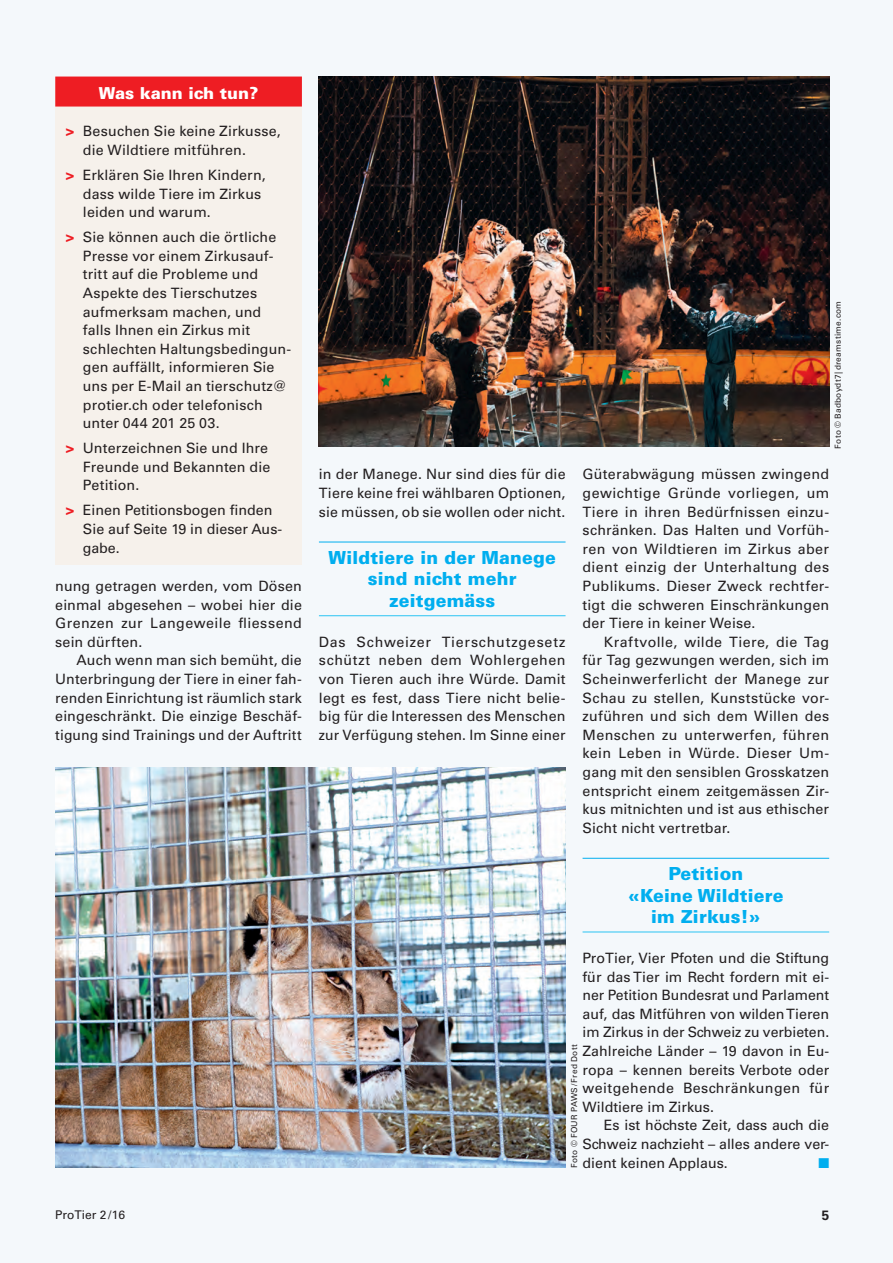
<style>
.page{position:relative;width:893px;height:1263px;background:#f4f8fb}
.page>*{position:absolute;margin:0;border:0;box-sizing:border-box;transform-origin:0 0}
.t1{font:900 18px/21.6px "Univers LT Std";letter-spacing:.01em;color:#00aeef;text-align:center}
.t2{font:900 16.5px "Univers LT Std";color:#fff}
.t3{font:14.25px/18.6px "Univers LT Std";letter-spacing:.01em;color:#231f20;text-align:justify}
.t4{font:14.25px "Zapf Dingbats ITC";color:#00aeef}
.t5{font:700 13.5px "Univers LT Std";color:#231f20}
.t6{font:12px "Univers LT Std";color:#231f20}
.t7{font:8.25px "Univers LT Std";letter-spacing:.035em;color:#231f20}
.s1{font-weight:700;color:#ee1d23}
</style>
<div class="page">
<hr style="left:319px;top:542px;width:247px;height:1px;background:#00aeef">
<hr style="left:319px;top:615px;width:247px;height:1px;background:#2bc4f3">
<hr style="left:583px;top:858px;width:246px;height:1px;background:#00aeef">
<hr style="left:583px;top:931px;width:246px;height:1px;background:#2bc4f3">
<div style="left:55px;top:77px;width:247px;height:487px;background:#f6f1eb"></div>
<div style="left:55px;top:77px;width:247px;height:30px;background:#ee1d23"></div>
<img style="left:319px;top:77px;width:510px;height:370px">
<img style="left:55px;top:767px;width:511px;height:400px">
<p class="t2" style="left:99px;top:83px;width:161px">Was kann ich tun?</p>
<p class="t3" style="left:83px;top:122px;width:199px;text-indent:-17px"><span class="s1">&gt;</span> Besuchen Sie keine Zirkusse, die Wildtiere mitführen.</p>
<p class="t3" style="left:83px;top:166px;width:184px;text-align:left;text-indent:-17px"><span class="s1">&gt;</span> Erklären Sie Ihren Kindern, dass wilde Tiere im Zirkus leiden und warum.</p>
<p class="t3" style="left:83px;top:228px;width:210px;text-align:left;text-indent:-17px"><span class="s1">&gt;</span> Sie können auch die örtliche<br>Presse vor einem Zirkusauf&shy;tritt auf die Probleme und<br>Aspekte des Tierschutzes aufmerksam machen, und falls Ihnen ein Zirkus mit schlechten Haltungsbedingun&shy;gen auffällt, informieren Sie uns per E-Mail an tierschutz@ protier.ch oder telefonisch unter 044 201 25 03.</p>
<p class="t3" style="left:83px;top:439px;width:189px;text-align:left;text-indent:-17px"><span class="s1">&gt;</span> Unterzeichnen Sie und Ihre<br>Freunde und Bekannten die<br>Petition.</p>
<p class="t3" style="left:83px;top:501px;width:201px;text-align:left;text-indent:-17px"><span class="s1">&gt;</span> Einen Petitionsbogen finden<br>Sie auf Seite 19 in dieser Aus&shy;gabe.</p>
<p class="t3" style="left:55px;top:577px;width:248px">nung getragen werden, vom Dösen einmal abgesehen – wobei hier die Grenzen zur Langeweile fliessend sein dürften.</p>
<p class="t3" style="left:55px;top:651px;width:248px;text-indent:21px">Auch wenn man sich bemüht, die Unterbringung der Tiere in einer fah&shy;renden Einrichtung ist räumlich stark eingeschränkt. Die einzige Beschäf&shy;tigung sind Trainings und der Auftritt</p>
<p class="t7" style="left:833px;top:449px;width:149px;rotate:-90deg">Foto © Badboydt7|dreamstime.com</p>
<p class="t3" style="left:319px;top:465px;width:248px">in der Manege. Nur sind dies für die Tiere keine frei wählbaren Optionen, sie müssen, ob sie wollen oder nicht.</p>
<p class="t1" style="left:329px;top:546px;width:229px">Wildtiere in der Manege sind nicht mehr zeitgemäss</p>
<p class="t3" style="left:319px;top:632px;width:248px">Das Schweizer Tierschutzgesetz schützt neben dem Wohlergehen von Tieren auch ihre Würde. Damit legt es fest, dass Tiere nicht belie&shy;big für die Interessen des Menschen zur Verfügung stehen. Im Sinne einer</p>
<p class="t3" style="left:583px;top:465px;width:248px">Güterabwägung müssen zwingend gewichtige Gründe vorliegen, um Tiere in ihren Bedürfnissen einzu&shy;schränken. Das Halten und Vorfüh&shy;ren von Wildtieren im Zirkus aber dient einzig der Unterhaltung des Publikums. Dieser Zweck rechtfer&shy;tigt die schweren Einschränkungen der Tiere in keiner Weise.</p>
<p class="t3" style="left:583px;top:632px;width:248px;text-indent:21px">Kraftvolle, wilde Tiere, die Tag für Tag gezwungen werden, sich im Scheinwerferlicht der Manege zur Schau zu stellen, Kunststücke vor&shy;zuführen und sich dem Willen des Menschen zu unterwerfen, führen kein Leben in Würde. Dieser Um&shy;gang mit den sensiblen Grosskatzen entspricht einem zeitgemässen Zir&shy;kus mitnichten und ist aus ethischer Sicht nicht vertretbar.</p>
<p class="t1" style="left:628px;top:862px;width:157px">Petition<br>«Keine Wildtiere im Zirkus!»</p>
<p class="t3" style="left:583px;top:949px;width:248px">ProTier, Vier Pfoten und die Stiftung für das Tier im Recht fordern mit ei&shy;ner Petition Bundesrat und Parlament auf, das Mitführen von wilden Tieren im Zirkus in der Schweiz zu verbieten.<br>Zahlreiche Länder – 19 davon in Eu&shy;ropa – kennen bereits Verbote oder weitgehende Beschränkungen für Wildtiere im Zirkus.</p>
<p class="t3" style="left:583px;top:1116px;width:248px;text-align:right">Es ist höchste Zeit, dass auch die<br>Schweiz nachzieht – alles andere ver-</p>
<p class="t7" style="left:569px;top:1168px;width:125px;rotate:-90deg">Foto © FOUR PAWS/Fred Dott</p>
<p class="t3" style="left:583px;top:1153px;width:147px">dient keinen Applaus.</p>
<p class="t4" style="left:818px;top:1156px;width:12px">■</p>
<p class="t6" style="left:55px;top:1207px;width:71px">ProTier 2/16</p>
<p class="t5" style="left:822px;top:1207px;width:9px">5</p>
</div>
